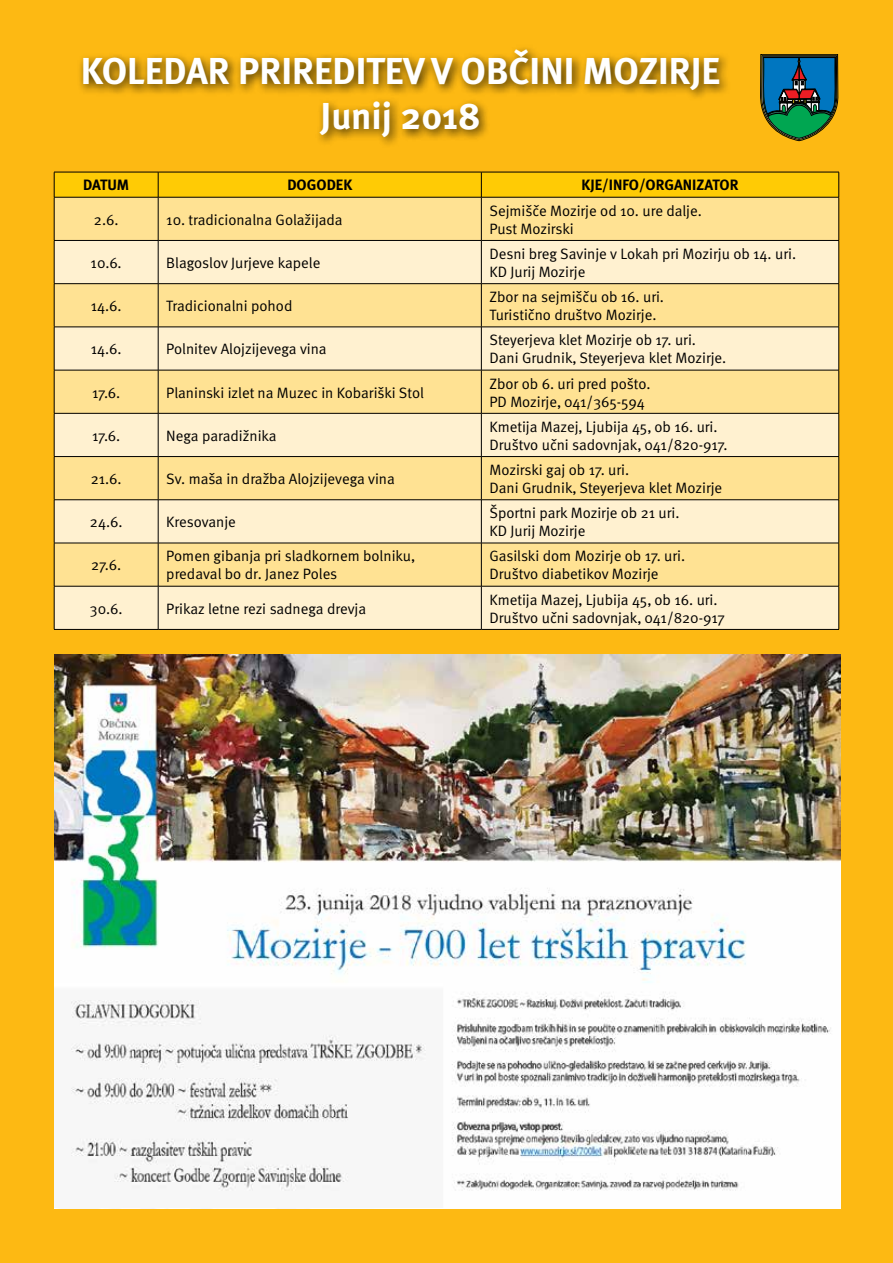
<style>
.page{position:relative;width:893px;height:1263px;background:#fdb913}
.page>*{position:absolute;margin:0;border:0;box-sizing:border-box;transform-origin:0 0}
.t1{font:37.5px/45px "BSH Meta Bold CE";color:#fff;text-align:center}
.t2{font:15px/18px "BSH Meta Normal CE";color:#000}
.t3{font:15px "BSH Meta Bold CE";color:#000}
</style>
<div class="page">
<div style="left:77px;top:44px;width:654px;height:104px;background:#000;opacity:.75"></div>
<svg style="left:760px;top:54px;width:79px;height:87px;background:#356d62"></svg>
<div style="left:55px;top:198px;width:783px;height:42px;background:#ffe293"></div>
<svg style="left:55px;top:241px;width:783px;height:388px;background:#fde8b3"></svg>
<svg style="left:54px;top:172px;width:785px;height:25px;background:#f5c304"></svg>
<hr style="left:54px;top:197px;width:104px;height:1px;background:#000">
<hr style="left:54px;top:197px;width:1px;height:43px;background:#000">
<hr style="left:158px;top:197px;width:323px;height:1px;background:#000">
<hr style="left:158px;top:197px;width:1px;height:43px;background:#000">
<hr style="left:481px;top:197px;width:358px;height:1px;background:#000">
<hr style="left:481px;top:197px;width:1px;height:43px;background:#000">
<hr style="left:838px;top:197px;width:1px;height:43px;background:#000">
<hr style="left:54px;top:240px;width:104px;height:1px;background:#000">
<hr style="left:54px;top:241px;width:1px;height:42px;background:#000">
<hr style="left:158px;top:240px;width:323px;height:1px;background:#000">
<hr style="left:158px;top:241px;width:1px;height:42px;background:#000">
<hr style="left:481px;top:240px;width:358px;height:1px;background:#000">
<hr style="left:481px;top:241px;width:1px;height:42px;background:#000">
<hr style="left:838px;top:241px;width:1px;height:42px;background:#000">
<hr style="left:54px;top:283px;width:104px;height:1px;background:#000">
<hr style="left:54px;top:284px;width:1px;height:43px;background:#000">
<hr style="left:158px;top:283px;width:323px;height:1px;background:#000">
<hr style="left:158px;top:284px;width:1px;height:43px;background:#000">
<hr style="left:481px;top:283px;width:358px;height:1px;background:#000">
<hr style="left:481px;top:284px;width:1px;height:43px;background:#000">
<hr style="left:838px;top:284px;width:1px;height:43px;background:#000">
<hr style="left:54px;top:327px;width:104px;height:1px;background:#000">
<hr style="left:54px;top:327px;width:1px;height:43px;background:#000">
<hr style="left:158px;top:327px;width:323px;height:1px;background:#000">
<hr style="left:158px;top:327px;width:1px;height:43px;background:#000">
<hr style="left:481px;top:327px;width:358px;height:1px;background:#000">
<hr style="left:481px;top:327px;width:1px;height:43px;background:#000">
<hr style="left:838px;top:327px;width:1px;height:43px;background:#000">
<hr style="left:54px;top:370px;width:104px;height:1px;background:#000">
<hr style="left:54px;top:370px;width:1px;height:43px;background:#000">
<hr style="left:158px;top:370px;width:323px;height:1px;background:#000">
<hr style="left:158px;top:370px;width:1px;height:43px;background:#000">
<hr style="left:481px;top:370px;width:358px;height:1px;background:#000">
<hr style="left:481px;top:370px;width:1px;height:43px;background:#000">
<hr style="left:838px;top:370px;width:1px;height:43px;background:#000">
<hr style="left:54px;top:413px;width:104px;height:1px;background:#000">
<hr style="left:54px;top:413px;width:1px;height:43px;background:#000">
<hr style="left:158px;top:413px;width:323px;height:1px;background:#000">
<hr style="left:158px;top:413px;width:1px;height:43px;background:#000">
<hr style="left:481px;top:413px;width:358px;height:1px;background:#000">
<hr style="left:481px;top:413px;width:1px;height:43px;background:#000">
<hr style="left:838px;top:413px;width:1px;height:43px;background:#000">
<hr style="left:54px;top:456px;width:104px;height:1px;background:#000">
<hr style="left:54px;top:457px;width:1px;height:43px;background:#000">
<hr style="left:158px;top:456px;width:323px;height:1px;background:#000">
<hr style="left:158px;top:457px;width:1px;height:43px;background:#000">
<hr style="left:481px;top:456px;width:358px;height:1px;background:#000">
<hr style="left:481px;top:457px;width:1px;height:43px;background:#000">
<hr style="left:838px;top:457px;width:1px;height:43px;background:#000">
<hr style="left:54px;top:499px;width:104px;height:1px;background:#000">
<hr style="left:54px;top:500px;width:1px;height:43px;background:#000">
<hr style="left:158px;top:499px;width:323px;height:1px;background:#000">
<hr style="left:158px;top:500px;width:1px;height:43px;background:#000">
<hr style="left:481px;top:499px;width:358px;height:1px;background:#000">
<hr style="left:481px;top:500px;width:1px;height:43px;background:#000">
<hr style="left:838px;top:500px;width:1px;height:43px;background:#000">
<hr style="left:54px;top:543px;width:104px;height:1px;background:#000">
<hr style="left:54px;top:543px;width:1px;height:43px;background:#000">
<hr style="left:158px;top:543px;width:323px;height:1px;background:#000">
<hr style="left:158px;top:543px;width:1px;height:43px;background:#000">
<hr style="left:481px;top:543px;width:358px;height:1px;background:#000">
<hr style="left:481px;top:543px;width:1px;height:43px;background:#000">
<hr style="left:838px;top:543px;width:1px;height:43px;background:#000">
<hr style="left:54px;top:586px;width:104px;height:1px;background:#000">
<hr style="left:54px;top:586px;width:1px;height:43px;background:#000">
<hr style="left:158px;top:586px;width:323px;height:1px;background:#000">
<hr style="left:158px;top:586px;width:1px;height:43px;background:#000">
<hr style="left:481px;top:586px;width:358px;height:1px;background:#000">
<hr style="left:481px;top:586px;width:1px;height:43px;background:#000">
<hr style="left:838px;top:586px;width:1px;height:43px;background:#000">
<hr style="left:54px;top:629px;width:104px;height:1px;background:#000">
<hr style="left:158px;top:629px;width:323px;height:1px;background:#000">
<hr style="left:481px;top:629px;width:358px;height:1px;background:#000">
<img style="left:54px;top:655px;width:786px;height:554px">
<h1 class="t1" style="left:81px;top:49px;width:641px">KOLEDAR PRIREDITEV V OBČINI MOZIRJE<br>Junij 2018</h1>
<p class="t3" style="left:83px;top:176px;width:48px">DATUM</p>
<p class="t3" style="left:287px;top:176px;width:66px">DOGODEK</p>
<p class="t3" style="left:582px;top:176px;width:158px">KJE/INFO/ORGANIZATOR</p>
<p class="t2" style="left:94px;top:211px;width:26px">2.6.</p>
<p class="t2" style="left:166px;top:211px;width:178px">10. tradicionalna Golažijada</p>
<p class="t2" style="left:489px;top:202px;width:214px">Sejmišče Mozirje od 10. ure dalje.<br>Pust Mozirski</p>
<p class="t2" style="left:91px;top:254px;width:33px">10.6.</p>
<p class="t2" style="left:166px;top:254px;width:156px">Blagoslov Jurjeve kapele</p>
<p class="t2" style="left:489px;top:245px;width:308px">Desni breg Savinje v Lokah pri Mozirju ob 14. uri.<br>KD Jurij Mozirje</p>
<p class="t2" style="left:91px;top:297px;width:32px">14.6.</p>
<p class="t2" style="left:166px;top:297px;width:128px">Tradicionalni pohod</p>
<p class="t2" style="left:489px;top:288px;width:176px">Zbor na sejmišču ob 16. uri.<br>Turistično društvo Mozirje.</p>
<p class="t2" style="left:91px;top:340px;width:32px">14.6.</p>
<p class="t2" style="left:166px;top:340px;width:162px">Polnitev Alojzijevega vina</p>
<p class="t2" style="left:489px;top:331px;width:238px">Steyerjeva klet Mozirje ob 17. uri.<br>Dani Grudnik, Steyerjeva klet Mozirje.</p>
<p class="t2" style="left:92px;top:383px;width:30px">17.6.</p>
<p class="t2" style="left:166px;top:383px;width:259px">Planinski izlet na Muzec in Kobariški Stol</p>
<p class="t2" style="left:489px;top:374px;width:163px">Zbor ob 6. uri pred pošto.<br>PD Mozirje, 041/365-594</p>
<p class="t2" style="left:92px;top:427px;width:30px">17.6.</p>
<p class="t2" style="left:166px;top:427px;width:112px">Nega paradižnika</p>
<p class="t2" style="left:489px;top:418px;width:240px">Kmetija Mazej, Ljubija 45, ob 16. uri.<br>Društvo učni sadovnjak, 041/820-917.</p>
<p class="t2" style="left:91px;top:470px;width:32px">21.6.</p>
<p class="t2" style="left:166px;top:470px;width:230px">Sv. maša in dražba Alojzijevega vina</p>
<p class="t2" style="left:489px;top:461px;width:234px">Mozirski gaj ob 17. uri.<br>Dani Grudnik, Steyerjeva klet Mozirje</p>
<p class="t2" style="left:90px;top:513px;width:34px">24.6.</p>
<p class="t2" style="left:166px;top:513px;width:71px">Kresovanje</p>
<p class="t2" style="left:489px;top:504px;width:192px">Športni park Mozirje ob 21 uri.<br>KD Jurij Mozirje</p>
<p class="t2" style="left:91px;top:556px;width:32px">27.6.</p>
<p class="t2" style="left:166px;top:547px;width:250px">Pomen gibanja pri sladkornem bolniku, predaval bo dr. Janez Poles</p>
<p class="t2" style="left:489px;top:547px;width:197px">Gasilski dom Mozirje ob 17. uri.<br>Društvo diabetikov Mozirje</p>
<p class="t2" style="left:90px;top:600px;width:34px">30.6.</p>
<p class="t2" style="left:166px;top:600px;width:201px">Prikaz letne rezi sadnega drevja</p>
<p class="t2" style="left:489px;top:591px;width:237px">Kmetija Mazej, Ljubija 45, ob 16. uri.<br>Društvo učni sadovnjak, 041/820-917</p>
</div>
